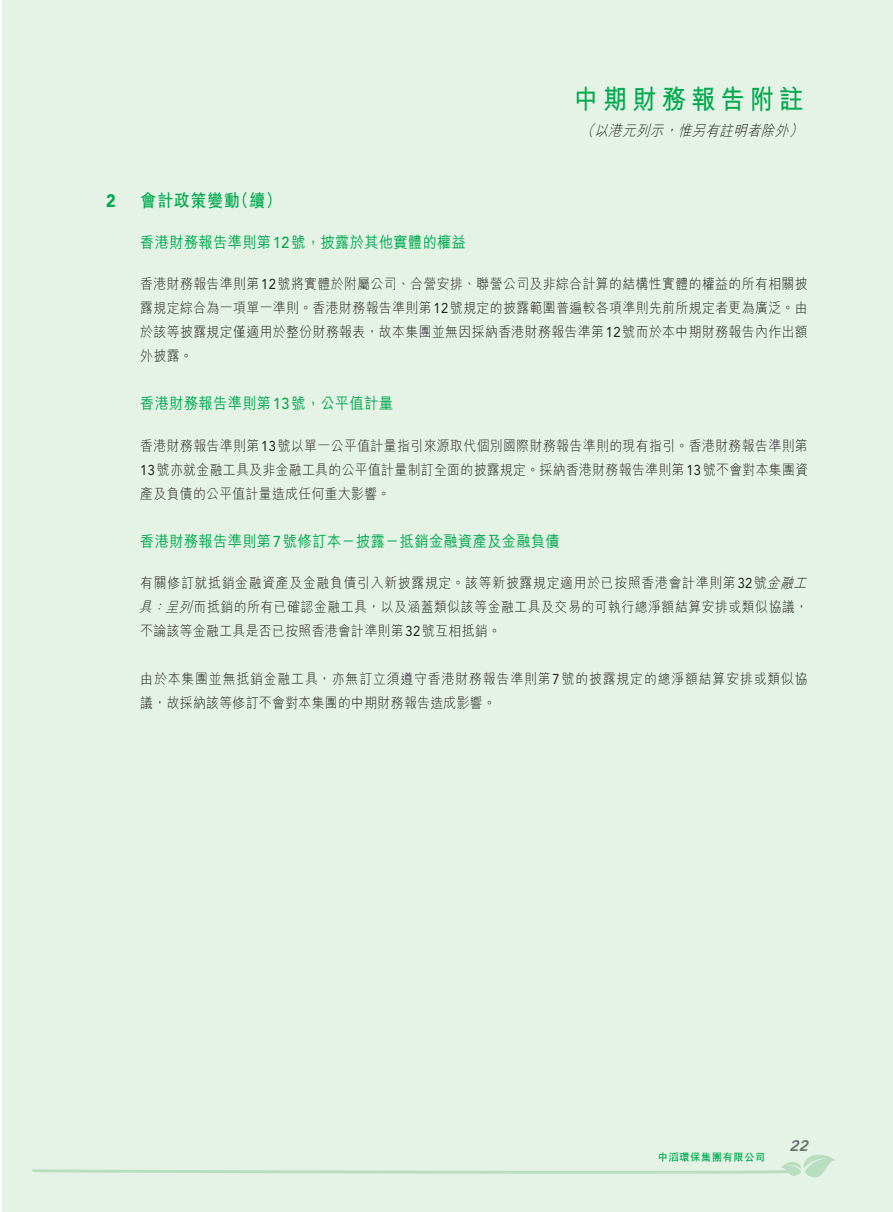
<style>
.page{position:relative;width:893px;height:1212px;background:#fff}
.page>*{position:absolute;margin:0;border:0;box-sizing:border-box;transform-origin:0 0}
.t1{font:700 27px "M Hei HK";letter-spacing:.21em;color:#00a94e;scale:.9 1}
._3__標題{font:700 18px "C Hei 2 HK";letter-spacing:.03em;color:#00a94e;scale:.9 1}
._3__標題-2{font:900 18px "Avenir LT Std";color:#00a94e;scale:.9 1}
._4__副標題{font:500 15.75px "M Hei HK";letter-spacing:.03em;color:#00a94e;scale:.9 1}
.t2{font:italic 300 15px "M Hei HK";color:#231f20;scale:.9 1}
.t3{font:15px "Trade Gothic LT Std Bd 2 Obl";color:#6c6d70}
._1__內文{font:300 14.25px/24px "M Hei HK";letter-spacing:.045em;color:#231f20;text-align:justify;scale:.9 1}
._1__內文-2{font:300 14.25px/24px "M Hei HK";letter-spacing:.07em;color:#231f20;scale:.9 1}
._1__內文-3{font:italic 300 14.25px "M Hei HK";color:#231f20;scale:.9 1}
.t4{font:700 10.5px "C Hei 2 HK";letter-spacing:.03em;color:#00a94e}
.s1{font-family:"Avenir LT Std"}
.s2{font-family:"Avenir LT Std";font-weight:400}
.s3{font-style:italic}
</style>
<div class="page">
<div style="left:2px;top:0;width:891px;height:1212px;background:#e5f3e7"></div>
<svg style="left:32px;top:1154px;width:803px;height:24px"></svg>
<p class="_3__標題-2" style="left:106px;top:190px;width:12px">2</p>
<p class="_3__標題" style="left:232px;top:192px;width:57px">（續(</p>
<p class="_3__標題" style="left:140px;top:192px;width:112px">會計政策變動</p>
<h1 class="t1" style="left:574px;top:80px;width:257px">中期財務報告附註</h1>
<p class="t2" style="left:789px;top:123px;width:21px">(</p>
<p class="t2" style="left:580px;top:123px;width:21px">（</p>
<p class="t2" style="left:678px;top:123px;width:129px">惟另有註明者除外</p>
<p class="t2" style="left:594px;top:123px;width:83px">以港元列示</p>
<p class="t2" style="left:664px;top:123px;width:21px">，</p>
<p class="_4__副標題" style="left:140px;top:231px;width:363px">香港財務報告準則第<span class="s1">12</span>號，披露於其他實體的權益</p>
<p class="_1__內文" style="left:140px;top:272px;width:743px">香港財務報告準則第<span class="s2">12</span>號將實體於附屬公司、合營安排、聯營公司及非綜合計算的結構性實體的權益的所有相關披露規定綜合為一項單一準則。香港財務報告準則第<span class="s2">12</span>號規定的披露範圍普遍較各項準則先前所規定者更為廣泛。由於該等披露規定僅適用於整份財務報表，故本集團並無因採納香港財務報告準第<span class="s2">12</span>號而於本中期財務報告內作出額外披露。</p>
<p class="_4__副標題" style="left:140px;top:392px;width:282px">香港財務報告準則第<span class="s1">13</span>號，公平值計量</p>
<p class="_1__內文" style="left:140px;top:433px;width:744px">香港財務報告準則第<span class="s2">13</span>號以單一公平值計量指引來源取代個別國際財務報告準則的現有指引。香港財務報告準則第<span class="s2">13</span>號亦就金融工具及非金融工具的公平值計量制訂全面的披露規定。採納香港財務報告準則第<span class="s2">13</span>號不會對本集團資產及負債的公平值計量造成任何重大影響。</p>
<p class="_4__副標題" style="left:140px;top:529px;width:468px">香港財務報告準則第<span class="s1">7</span>號修訂本－披露－抵銷金融資產及金融負債</p>
<p class="_1__內文" style="left:140px;top:570px;width:746px;text-align:right">有關修訂就抵銷金融資產及金融負債引入新披露規定。該等新披露規定適用於已按照香港會計準則第<span class="s2">32</span> 號<span class="s3">金融工呈列</span>而抵銷的所有已確認金融工具，以及涵蓋類似該等金融工具及交易的可執行總淨額結算安排或類似協議，</p>
<p class="_1__內文" style="left:139px;top:594px;width:404px"><span class="s3">具<br></span>不論該等金融工具是否已按照香港會計準則第<span class="s2">32</span>號互相抵銷。</p>
<p class="_1__內文-2" style="left:140px;top:666px;width:743px">由於本集團並無抵銷金融工具，亦無訂立須遵守香港財務報告準則第<span class="s2">7</span>號的披露規定的總淨額結算安排或類似協議，故採納該等修訂不會對本集團的中期財務報告造成影響。</p>
<p class="_1__內文-3" style="left:152px;top:599px;width:20px">：</p>
<p class="t4" style="left:658px;top:1152px;width:109px">中滔環保集團有限公司</p>
<p class="t3" style="left:790px;top:1136px;width:20px">22</p>
</div>
